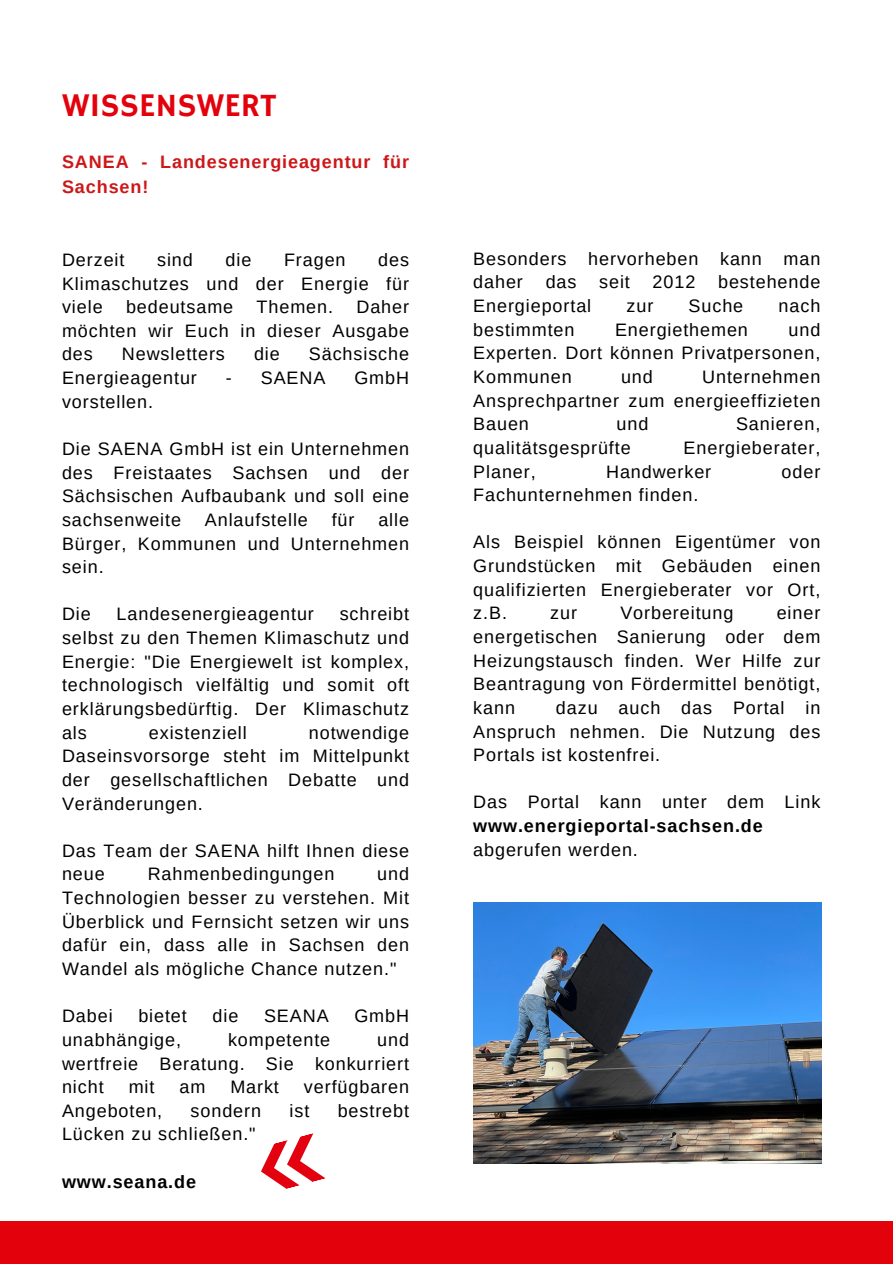
<style>
.page{position:relative;width:893px;height:1264px;background:#fff}
.page>*{position:absolute;margin:0;border:0;box-sizing:border-box;transform-origin:0 0}
.t1{font:33px "Hammersmith One";color:#e3020c}
.t2{font:18px/23.7px "Arimo";letter-spacing:.05em;color:#000;text-align:justify}
.t3{font:700 18px/24.8px "Arimo";letter-spacing:.05em;color:#cd1719}
.t4{font:700 18px "Arimo";letter-spacing:.05em;color:#000}
.s1{font-weight:700}
</style>
<div class="page">
<div style="left:0;top:1221px;width:892px;height:42px;background:#e3020c"></div>
<svg style="left:261px;top:1133px;width:64px;height:56px"></svg>
<img style="left:473px;top:902px;width:348px;height:261px">
<p class="t1" style="left:62px;top:86px;width:216px">WISSENSWERT</p>
<p class="t3" style="left:62px;top:149px;width:348px">SANEA - Landesenergieagentur für<br>Sachsen!</p>
<p class="t2" style="left:62px;top:248px;width:348px;text-indent:316px">des Klimaschutzes und der Energie für viele</p>
<p class="t2" style="left:62px;top:248px;width:64px">Derzeit</p>
<p class="t2" style="left:157px;top:248px;width:37px">sind</p>
<p class="t2" style="left:225px;top:248px;width:27px">die</p>
<p class="t2" style="left:284px;top:248px;width:63px">Fragen</p>
<p class="t2" style="left:62px;top:295px;width:348px;text-indent:294px">Daher möchten wir Euch in dieser Ausgabe des</p>
<p class="t2" style="left:126px;top:295px;width:109px">bedeutsame</p>
<p class="t2" style="left:256px;top:295px;width:78px">Themen.</p>
<p class="t2" style="left:122px;top:342px;width:105px">Newsletters</p>
<p class="t2" style="left:254px;top:342px;width:27px">die</p>
<p class="t2" style="left:309px;top:342px;width:102px">Sächsische</p>
<p class="t2" style="left:62px;top:366px;width:136px">Energieagentur</p>
<p class="t2" style="left:226px;top:366px;width:101px">- SAENA</p>
<p class="t2" style="left:354px;top:366px;width:56px">GmbH</p>
<p class="t2" style="left:62px;top:389px;width:93px">vorstellen.</p>
<p class="t2" style="left:62px;top:437px;width:348px">Die SAENA GmbH ist ein Unternehmen des Freistaates Sachsen und der Sächsischen Aufbaubank und soll eine sachsenweite</p>
<p class="t2" style="left:62px;top:508px;width:348px;text-indent:316px">alle Bürger, Kommunen und Unternehmen sein.</p>
<p class="t2" style="left:62px;top:602px;width:30px">Die</p>
<p class="t2" style="left:117px;top:602px;width:199px">Landesenergieagentur</p>
<p class="t2" style="left:205px;top:508px;width:104px">Anlaufstelle</p>
<p class="t2" style="left:332px;top:508px;width:24px">für</p>
<p class="t2" style="left:62px;top:602px;width:348px;text-indent:278px">schreibt selbst zu den Themen Klimaschutz und Energie: "Die Energiewelt ist komplex, technologisch vielfältig und somit oft erklärungsbedürftig. Der Klimaschutz als</p>
<p class="t2" style="left:62px;top:720px;width:348px;text-indent:247px">notwendige Daseinsvorsorge steht im Mittelpunkt der gesellschaftlichen Debatte und Veränderungen.</p>
<p class="t2" style="left:62px;top:838px;width:348px">Das Team der SAENA hilft Ihnen diese neue</p>
<p class="t2" style="left:149px;top:720px;width:99px">existenziell</p>
<p class="t2" style="left:62px;top:862px;width:348px;text-indent:315px">und Technologien besser zu verstehen. Mit Überblick und Fernsicht setzen wir uns dafür ein, dass alle in Sachsen den Wandel als mögliche Chance nutzen."</p>
<p class="t2" style="left:62px;top:1004px;width:52px">Dabei</p>
<p class="t2" style="left:138px;top:1004px;width:50px">bietet</p>
<p class="t2" style="left:212px;top:1004px;width:27px">die</p>
<p class="t2" style="left:264px;top:1004px;width:66px">SEANA</p>
<p class="t2" style="left:354px;top:1004px;width:56px">GmbH</p>
<p class="t2" style="left:62px;top:1027px;width:120px">unabhängige,</p>
<p class="t2" style="left:228px;top:1027px;width:104px">kompetente</p>
<p class="t2" style="left:148px;top:862px;width:188px">Rahmenbedingungen</p>
<p class="t2" style="left:62px;top:1027px;width:348px;text-indent:315px">und wertfreie Beratung. Sie konkurriert nicht</p>
<p class="t2" style="left:129px;top:1075px;width:27px">mit</p>
<p class="t2" style="left:179px;top:1075px;width:27px">am</p>
<p class="t2" style="left:230px;top:1075px;width:50px">Markt</p>
<p class="t2" style="left:304px;top:1075px;width:107px">verfügbaren</p>
<p class="t2" style="left:62px;top:1098px;width:102px">Angeboten,</p>
<p class="t2" style="left:191px;top:1098px;width:72px">sondern</p>
<p class="t2" style="left:289px;top:1098px;width:21px">ist</p>
<p class="t2" style="left:338px;top:1098px;width:73px">bestrebt</p>
<p class="t2" style="left:62px;top:1122px;width:195px">Lücken zu schließen."</p>
<p class="t4" style="left:62px;top:1171px;width:135px">www.seana.de</p>
<p class="t2" style="left:473px;top:247px;width:348px">Besonders hervorheben kann man daher</p>
<p class="t2" style="left:545px;top:270px;width:32px">das</p>
<p class="t2" style="left:599px;top:270px;width:32px">seit</p>
<p class="t2" style="left:652px;top:270px;width:44px">2012</p>
<p class="t2" style="left:718px;top:270px;width:104px">bestehende</p>
<p class="t2" style="left:473px;top:294px;width:119px">Energieportal</p>
<p class="t2" style="left:626px;top:294px;width:28px">zur</p>
<p class="t2" style="left:688px;top:294px;width:56px">Suche</p>
<p class="t2" style="left:778px;top:294px;width:43px">nach</p>
<p class="t2" style="left:473px;top:317px;width:103px">bestimmten</p>
<p class="t2" style="left:615px;top:317px;width:134px">Energiethemen</p>
<p class="t2" style="left:473px;top:317px;width:348px;text-indent:315px">und Experten. Dort können Privatpersonen, Kommunen</p>
<p class="t2" style="left:473px;top:365px;width:348px;text-indent:229px">Unternehmen Ansprechpartner zum energieeffizieten Bauen</p>
<p class="t2" style="left:621px;top:365px;width:33px">und</p>
<p class="t2" style="left:616px;top:412px;width:33px">und</p>
<p class="t2" style="left:736px;top:412px;width:86px">Sanieren,</p>
<p class="t2" style="left:473px;top:436px;width:159px">qualitätsgesprüfte</p>
<p class="t2" style="left:683px;top:436px;width:138px">Energieberater,</p>
<p class="t2" style="left:473px;top:459px;width:64px">Planer,</p>
<p class="t2" style="left:606px;top:459px;width:107px">Handwerker</p>
<p class="t2" style="left:781px;top:459px;width:40px">oder</p>
<p class="t2" style="left:473px;top:483px;width:226px">Fachunternehmen finden.</p>
<p class="t2" style="left:473px;top:530px;width:348px">Als Beispiel können Eigentümer von Grundstücken mit Gebäuden einen qualifizierten Energieberater vor Ort, z.B.</p>
<p class="t2" style="left:473px;top:601px;width:348px;text-indent:303px">einer energetischen Sanierung oder dem Heizungstausch finden. Wer Hilfe zur Beantragung von Fördermittel benötigt, kann</p>
<p class="t2" style="left:550px;top:601px;width:28px">zur</p>
<p class="t2" style="left:620px;top:601px;width:114px">Vorbereitung</p>
<p class="t2" style="left:473px;top:695px;width:348px;text-indent:83px">dazu auch das Portal in Anspruch nehmen. Die Nutzung des Portals ist kostenfrei.</p>
<p class="t2" style="left:473px;top:790px;width:348px;text-align:left">Das Portal kann unter dem Link <span class="s1">www.energieportal-sachsen.de </span>abgerufen werden.</p>
</div>
